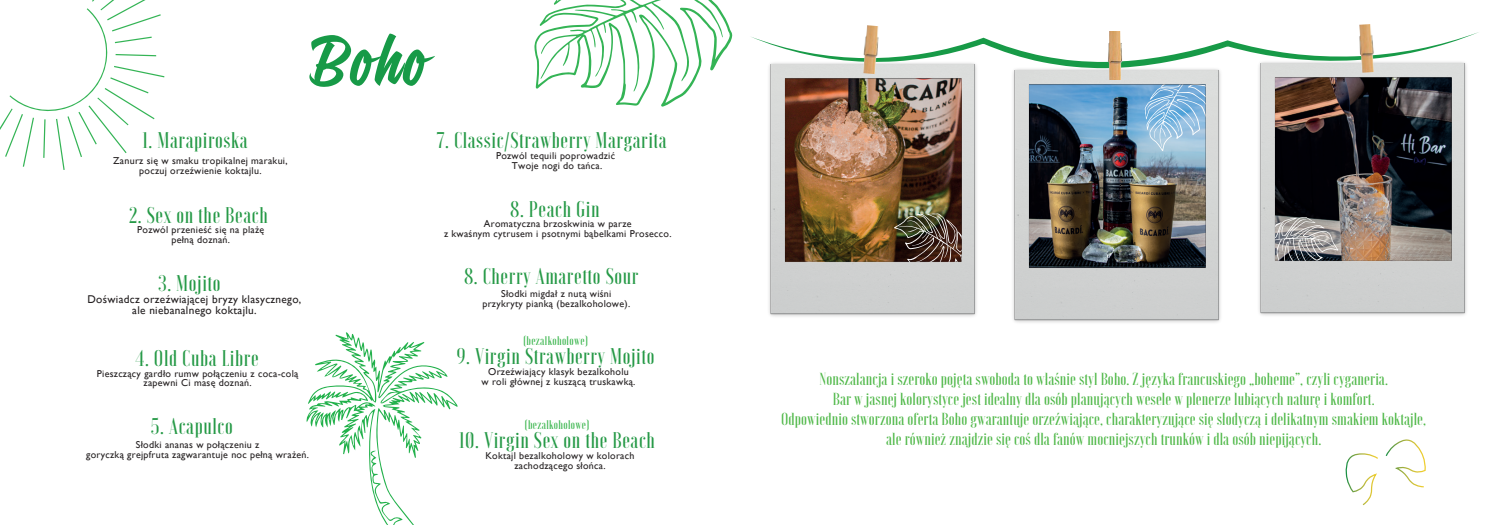
<style>
.page{position:relative;width:1489px;height:525px;background:#fff}
.page>*{position:absolute;margin:0;border:0;box-sizing:border-box;transform-origin:0 0}
.t1{font:89.88px "Signalist W00 Signalist";color:#179a47}
.t2{font:500 22.62px "Voga";letter-spacing:.025em;color:#259946}
.t3{font:500 17.38px/20px "Voga";letter-spacing:.005em;color:#4fb848;text-align:center}
.t4{font:500 12.5px "Voga";letter-spacing:.025em;color:#37b44a}
.t5{font:11.25px/11.1px "Gill Sans";letter-spacing:.025em;color:#231f20;text-align:center}
.t6{font:10px/9.9px "Gill Sans";letter-spacing:.025em;color:#231f20;text-align:center}
</style>
<div class="page">
<img style="left:1059px;top:69px;width:120px;height:254px">
<img style="left:769px;top:68px;width:290px;height:255px">
<img style="left:1179px;top:68px;width:288px;height:255px">
<img style="left:1466px;top:68px;width:1px;height:128px">
<svg style="left:1345px;top:439px;width:81px;height:67px"></svg>
<svg style="left:751px;top:32px;width:728px;height:36px"></svg>
<img style="left:825px;top:25px;width:73px;height:51px">
<img style="left:1070px;top:32px;width:70px;height:48px">
<img style="left:1321px;top:24px;width:72px;height:51px">
<svg style="left:306px;top:332px;width:151px;height:192px"></svg>
<svg style="left:534px;top:0;width:198px;height:107px"></svg>
<svg style="left:0;top:0;width:164px;height:170px"></svg>
<h1 class="t1" style="left:307px;top:12px;width:119px">Boho</h1>
<h2 class="t2" style="left:142px;top:127px;width:106px">1. Marapiroska</h2>
<p class="t6" style="left:113px;top:156px;width:176px">Zanurz się w smaku tropikalnej marakui, poczuj orzeźwienie koktajlu.</p>
<h2 class="t2" style="left:129px;top:202px;width:140px">2. Sex on the Beach</h2>
<p class="t6" style="left:137px;top:225px;width:129px">Pozwól przenieść się na plażę pełną doznań.</p>
<h2 class="t2" style="left:158px;top:270px;width:64px">3. Mojito</h2>
<p class="t5" style="left:87px;top:293px;width:215px">Doświadcz orzeźwiającej bryzy klasycznego, ale niebanalnego koktajlu.</p>
<h2 class="t2" style="left:135px;top:345px;width:125px">4. Old Cuba Libre</h2>
<p class="t6" style="left:97px;top:368px;width:203px">Pieszczący gardło rumw połączeniu z coca-colą zapewni Ci masę doznań.</p>
<h2 class="t2" style="left:437px;top:128px;width:231px">7. Classic/Strawberry Margarita</h2>
<p class="t6" style="left:496px;top:150px;width:120px">Pozwól tequili poprowadzić<br>Twoje nogi do tańca.</p>
<h2 class="t2" style="left:510px;top:196px;width:91px">8. Peach Gin</h2>
<p class="t6" style="left:444px;top:218px;width:229px">Aromatyczna brzoskwinia w parze<br>z kwaśnym cytrusem i psotnymi bąbelkami Prosecco.</p>
<h2 class="t2" style="left:464px;top:264px;width:176px">8. Cherry Amaretto Sour</h2>
<p class="t6" style="left:482px;top:289px;width:149px">Słodki migdał z nutą wiśni przykryty pianką (bezalkoholowe).</p>
<p class="t4" style="left:523px;top:334px;width:66px">(bezalkoholowe)</p>
<h2 class="t2" style="left:457px;top:343px;width:199px">9. Virgin Strawberry Mojito</h2>
<p class="t6" style="left:481px;top:367px;width:155px">Orzeźwiający klasyk bezalkoholu<br>w roli głównej z kuszącą truskawką.</p>
<h2 class="t2" style="left:151px;top:413px;width:83px">5. Acapulco</h2>
<p class="t6" style="left:86px;top:439px;width:224px">Słodki ananas w połączeniu z<br>goryczką grejpfruta zagwarantuje noc pełną wrażeń.</p>
<p class="t4" style="left:525px;top:417px;width:66px">(bezalkoholowe)</p>
<h2 class="t2" style="left:459px;top:427px;width:197px">10. Virgin Sex on the Beach</h2>
<p class="t6" style="left:485px;top:450px;width:150px">Koktajl bezalkoholowy w kolorach zachodzącego słońca.</p>
<p class="t3" style="left:781px;top:368px;width:646px">Nonszalancja i szeroko pojęta swoboda to właśnie styl Boho. Z języka francuskiego „boheme”, czyli cyganeria.<br>Bar w jasnej kolorystyce jest idealny dla osób planujących wesele w plenerze lubiących naturę i komfort.<br>Odpowiednio stworzona oferta Boho gwarantuje orzeźwiające, charakteryzujące się słodyczą i delikatnym smakiem koktajle, ale również znajdzie się coś dla fanów mocniejszych trunków i dla osób niepijących.</p>
</div>
